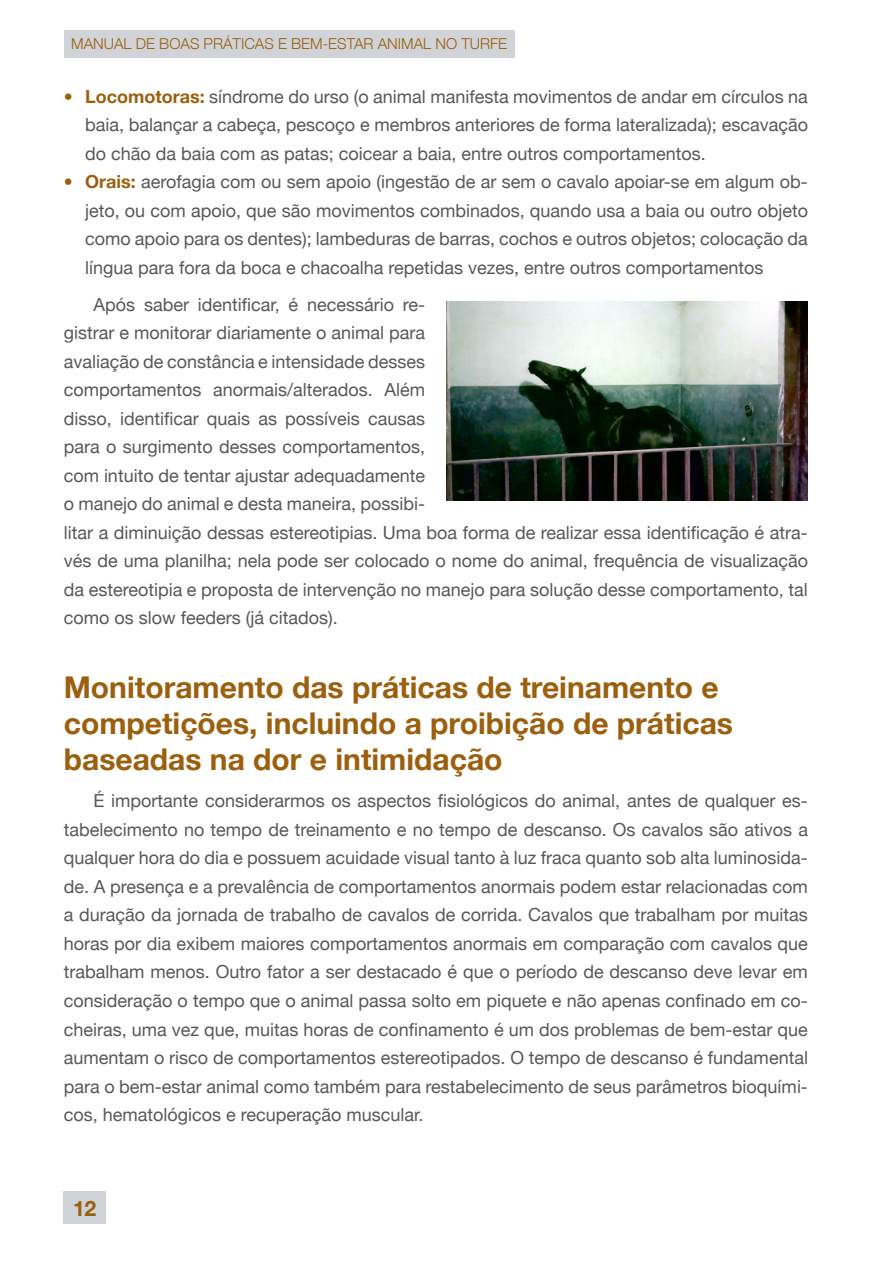
<style>
.page{position:relative;width:893px;height:1263px;background:#fff}
.page>*{position:absolute;margin:0;border:0;box-sizing:border-box;transform-origin:0 0}
.Tit_20{font:700 30px/36px "Helvetica Neue";color:#9c5f0d}
.t1{font:700 21.15px "Helvetica Neue";color:#9c5f0d}
.Texto_normal{font:18px/28.5px "Helvetica Neue";color:#57585a;text-align:justify}
.t2{font:300 15px "Helvetica Neue";color:#9c5f0d}
.s1{font-weight:700;color:#9c5f0d}
</style>
<div class="page">
<div style="left:64px;top:30px;width:450px;height:27px;background:#d0d4d8"></div>
<div style="left:64px;top:1191px;width:42px;height:33px;background:#d0d4d8"></div>
<img style="left:446px;top:302px;width:362px;height:199px">
<p class="t2" style="left:71px;top:34px;width:437px">MANUAL DE BOAS PRÁTICAS E BEM-ESTAR ANIMAL NO TURFE</p>
<p class="Texto_normal" style="left:85px;top:82px;width:724px;text-indent:-21px"><span class="s1">• Locomotoras:</span> síndrome do urso (o animal manifesta movimentos de andar em círculos na baia, balançar a cabeça, pescoço e membros anteriores de forma lateralizada); escavação do chão da baia com as patas; coicear a baia, entre outros comportamentos.</p>
<p class="Texto_normal" style="left:85px;top:167px;width:724px;text-indent:-21px"><span class="s1">• Orais:</span> aerofagia com ou sem apoio (ingestão de ar sem o cavalo apoiar-se em algum ob&shy;jeto, ou com apoio, que são movimentos combinados, quando usa a baia ou outro objeto como apoio para os dentes); lambeduras de barras, cochos e outros objetos; colocação da língua para fora da boca e chacoalha repetidas vezes, entre outros comportamentos</p>
<p class="Texto_normal" style="left:64px;top:290px;width:746px;text-align:left;text-indent:30px">Após saber identificar, é necessário re-<br>gistrar e monitorar diariamente o animal para<br>avaliação de constância e intensidade desses<br>comportamentos anormais/alterados. Além<br>disso, identificar quais as possíveis causas<br>para o surgimento desses comportamentos,<br>com intuito de tentar ajustar adequadamente<br>o manejo do animal e desta maneira, possibi-<br>litar a diminuição dessas estereotipias. Uma boa forma de realizar essa identificação é atra&shy;vés de uma planilha; nela pode ser colocado o nome do animal, frequência de visualização da estereotipia e proposta de intervenção no manejo para solução desse comportamento, tal como os slow feeders (já citados).</p>
<p class="Tit_20" style="left:64px;top:669px;width:671px">Monitoramento das práticas de treinamento e competições, incluindo a proibição de práticas baseadas na dor e intimidação</p>
<p class="Texto_normal" style="left:64px;top:786px;width:746px;text-indent:30px">É importante considerarmos os aspectos fisiológicos do animal, antes de qualquer es&shy;tabelecimento no tempo de treinamento e no tempo de descanso. Os cavalos são ativos a qualquer hora do dia e possuem acuidade visual tanto à luz fraca quanto sob alta luminosida&shy;de. A presença e a prevalência de comportamentos anormais podem estar relacionadas com a duração da jornada de trabalho de cavalos de corrida. Cavalos que trabalham por muitas horas por dia exibem maiores comportamentos anormais em comparação com cavalos que trabalham menos. Outro fator a ser destacado é que o período de descanso deve levar em consideração o tempo que o animal passa solto em piquete e não apenas confinado em co&shy;cheiras, uma vez que, muitas horas de confinamento é um dos problemas de bem-estar que aumentam o risco de comportamentos estereotipados. O tempo de descanso é fundamental para o bem-estar animal como também para restabelecimento de seus parâmetros bioquími&shy;cos, hematológicos e recuperação muscular.</p>
<p class="t1" style="left:73px;top:1195px;width:25px">12</p>
</div>
